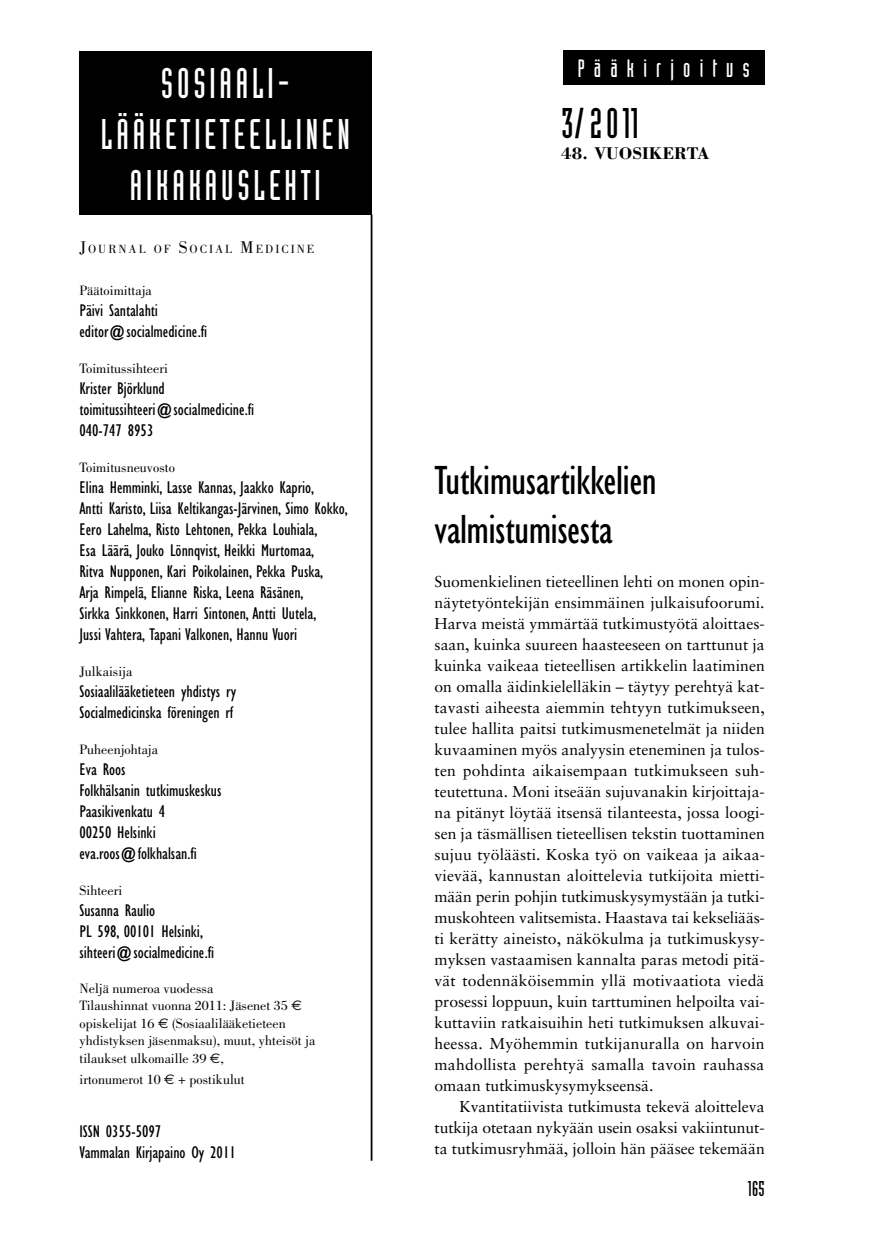
<style>
.page{position:relative;width:874px;height:1241px;background:#fff}
.page>*{position:absolute;margin:0;border:0;box-sizing:border-box;transform-origin:0 0}
.t1{font:42px/50.8px "Industria Solid";letter-spacing:.09em;color:#fff;text-align:center}
.t2{font:condensed 42px/49px "Gill Sans";letter-spacing:-.015em;color:#000}
.t3{font:42px "Industria Solid";color:#000}
.t4{font:24.5px "Industria Solid";letter-spacing:.375em;color:#fff}
.t5{font:21px "Industria Solid";color:#000}
.t6{font:condensed 17.5px/21px "Gill Sans";color:#000}
.t7{font:700 17.5px "Bodoni";color:#000}
.t8{font:15.75px/21px "Sabon";color:#000;text-align:justify}
.t9{font:14px/17.5px "Bodoni";color:#000}
.t10{font:12.25px "Bodoni";letter-spacing:.155em;color:#000}
.s1{font-size:17.5px}
.s2{font-family:"Euro Sans"}
</style>
<div class="page">
<div style="left:79px;top:51px;width:293px;height:163px;background:#000"></div>
<div style="left:563px;top:51px;width:201px;height:34px;background:#000"></div>
<hr style="left:370px;top:214px;width:2px;height:946px;background:#000">
<h1 class="t1" style="left:101px;top:58px;width:250px">SOSIAALI-<br>LÄÄKETIETEELLINEN<br>AIKAKAUSLEHTI</h1>
<p class="t10" style="left:79px;top:242px;width:236px"><span class="s1">J</span>OURNAL OF <span class="s1">S</span>OCIAL <span class="s1">M</span>EDICINE</p>
<p class="t9" style="left:79px;top:281px;width:74px">Päätoimittaja</p>
<p class="t6" style="left:79px;top:300px;width:129px">Päivi Santalahti editor@socialmedicine.fi</p>
<p class="t9" style="left:79px;top:359px;width:90px">Toimitussihteeri</p>
<p class="t6" style="left:79px;top:378px;width:176px">Krister Björklund toimitussihteeri@socialmedicine.fi<br>040-747 8953</p>
<p class="t9" style="left:79px;top:458px;width:97px">Toimitusneuvosto</p>
<p class="t6" style="left:79px;top:477px;width:270px">Elina Hemminki, Lasse Kannas, Jaakko Kaprio,<br>Antti Karisto, Liisa Keltikangas-Järvinen, Simo Kokko, Eero Lahelma, Risto Lehtonen, Pekka Louhiala,<br>Esa Läärä, Jouko Lönnqvist, Heikki Murtomaa,<br>Ritva Nupponen, Kari Poikolainen, Pekka Puska,<br>Arja Rimpelä, Elianne Riska, Leena Räsänen,<br>Sirkka Sinkkonen, Harri Sintonen, Antti Uutela,<br>Jussi Vahtera, Tapani Valkonen, Hannu Vuori</p>
<p class="t9" style="left:79px;top:662px;width:54px">Julkaisija</p>
<p class="t6" style="left:79px;top:681px;width:158px">Sosiaalilääketieteen yhdistys ry<br>Socialmedicinska föreningen rf</p>
<p class="t9" style="left:79px;top:740px;width:80px">Puheenjohtaja</p>
<p class="t6" style="left:79px;top:759px;width:143px">Eva Roos<br>Folkhälsanin tutkimuskeskus<br>Paasikivenkatu 4<br>00250 Helsinki eva.roos@folkhalsan.fi</p>
<p class="t9" style="left:79px;top:881px;width:44px">Sihteeri</p>
<p class="t6" style="left:79px;top:900px;width:136px">Susanna Raulio<br>PL 598, 00101 Helsinki, sihteeri@socialmedicine.fi</p>
<p class="t9" style="left:79px;top:979px;width:237px">Neljä numeroa vuodessa<br>Tilaushinnat vuonna 2011: Jäsenet 35 <span class="s2">€ </span>opiskelijat 16 <span class="s2">€</span> (Sosiaalilääketieteen yhdistyksen jäsenmaksu), muut, yhteisöt ja tilaukset ulkomaille 39 <span class="s2">€</span>,</p>
<p class="t9" style="left:79px;top:1070px;width:167px">irtonumerot 10 <span class="s2">€</span> + postikulut</p>
<p class="t6" style="left:79px;top:1120px;width:158px">ISSN 0355-5097<br>Vammalan Kirjapaino Oy 2011</p>
<h2 class="t4" style="left:577px;top:55px;width:173px">PÄÄKIRJOITUS</h2>
<h1 class="t3" style="left:561px;top:100px;width:80px">3/2011</h1>
<p class="t7" style="left:561px;top:142px;width:150px">48. VUOSIKERTA</p>
<h1 class="t2" style="left:434px;top:457px;width:224px">Tutkimusartikkelien valmistumisesta</h1>
<p class="t8" style="left:434px;top:570px;width:332px">Suomenkielinen tieteellinen lehti on monen opin&shy;näytetyöntekijän ensimmäinen julkaisufoorumi.<br>Harva meistä ymmärtää tutkimustyötä aloittaes&shy;saan, kuinka suureen haasteeseen on tarttunut ja kuinka vaikeaa tieteellisen artikkelin laatiminen on omalla äidinkielelläkin – täytyy perehtyä kat&shy;tavasti aiheesta aiemmin tehtyyn tutkimukseen, tulee hallita paitsi tutkimusmenetelmät ja niiden kuvaaminen myös analyysin eteneminen ja tulos&shy;ten pohdinta aikaisempaan tutkimukseen suh&shy;teutettuna. Moni itseään sujuvanakin kirjoittaja&shy;na pitänyt löytää itsensä tilanteesta, jossa loogi&shy;sen ja täsmällisen tieteellisen tekstin tuottaminen sujuu työläästi. Koska työ on vaikeaa ja aikaa&shy;vievää, kannustan aloittelevia tutkijoita mietti&shy;mään perin pohjin tutkimuskysymystään ja tutki&shy;muskohteen valitsemista. Haastava tai kekseliääs&shy;ti kerätty aineisto, näkökulma ja tutkimuskysy&shy;myksen vastaamisen kannalta paras metodi pitä&shy;vät todennäköisemmin yllä motivaatiota viedä prosessi loppuun, kuin tarttuminen helpoilta vai&shy;kuttaviin ratkaisuihin heti tutkimuksen alkuvai&shy;heessa. Myöhemmin tutkijanuralla on harvoin mahdollista perehtyä samalla tavoin rauhassa omaan tutkimuskysymykseensä.</p>
<p class="t8" style="left:434px;top:1095px;width:331px;text-indent:25px">Kvantitatiivista tutkimusta tekevä aloitteleva tutkija otetaan nykyään usein osaksi vakiintunut&shy;ta tutkimusryhmää, jolloin hän pääsee tekemään</p>
<h3 class="t5" style="left:747px;top:1176px;width:19px">165</h3>
</div>
